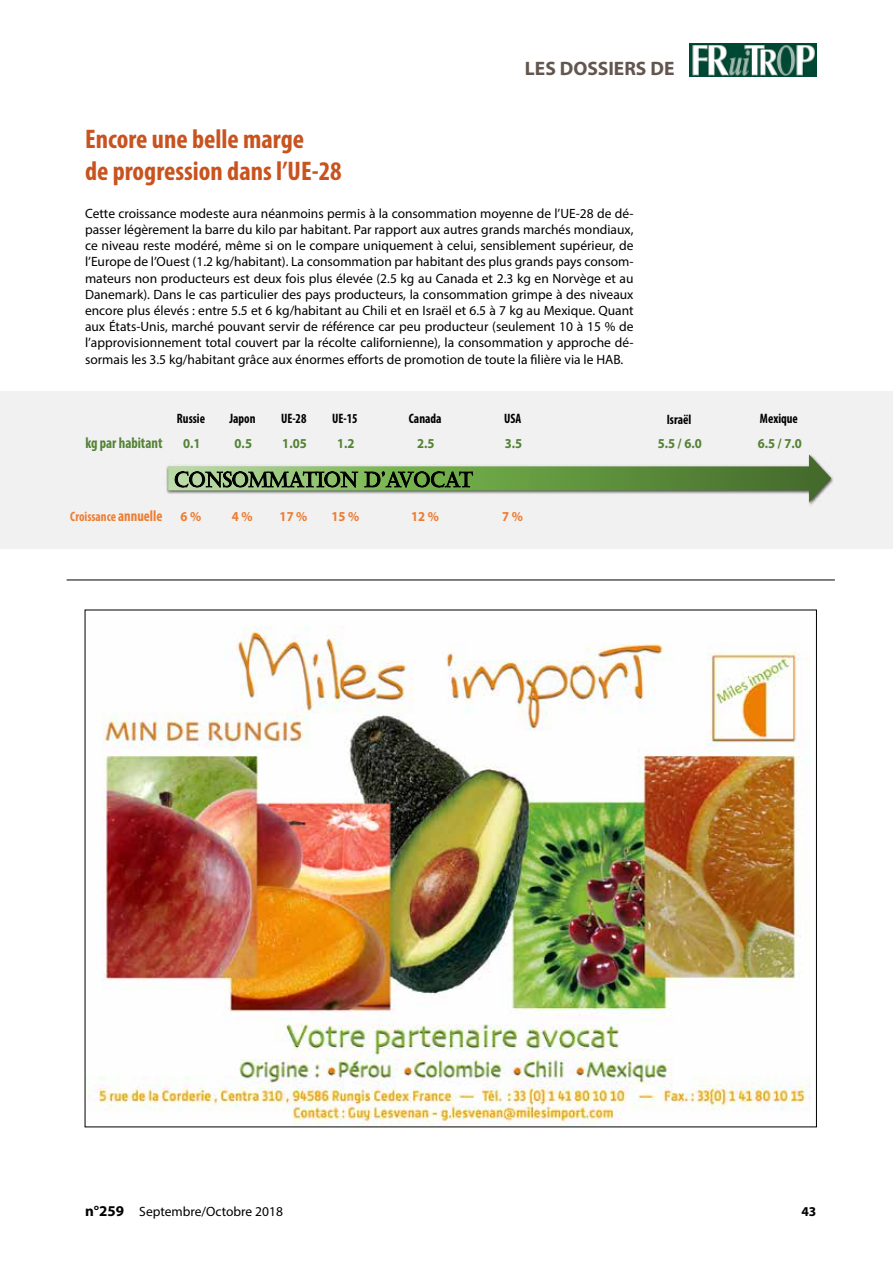
<style>
.page{position:relative;width:893px;height:1263px;background:#fff}
.page>*{position:absolute;margin:0;border:0;box-sizing:border-box;transform-origin:0 0}
.t1{font:700 condensed 27px/32.4px "Myriad Pro";color:#c8531f}
.t2{font:700 19.5px "Myriad Pro";color:#63554f}
.t3{font:700 condensed 15.45px "Myriad Pro";color:#548235;scale:.93 1}
.t4{font:700 condensed 13.65px "Myriad Pro";color:#000;scale:.93 1}
.t5{font:700 13.65px "Myriad Pro";color:#548235;scale:.93 1}
.t6{font:700 condensed 13.65px "Myriad Pro";color:#ed7d31;scale:.93 1}
.t7{font:700 13.65px "Myriad Pro";color:#ed7d31;scale:.93 1}
.t8{font:13.5px/16.2px "Myriad Pro";color:#000;text-align:justify}
.t9{font:700 13.5px "Myriad Pro";color:#000}
.s1{font-size:15.45px}
.s2{font-weight:700;font-size:15px}
</style>
<div class="page">
<img style="left:689px;top:43px;width:127px;height:33px">
<div style="left:0;top:391px;width:893px;height:158px;background:#f1f1f2"></div>
<hr style="left:67px;top:580px;width:768px;height:1px;background:#000">
<svg style="left:168px;top:454px;width:663px;height:51px"></svg>
<img style="left:87px;top:626px;width:724px;height:499px">
<h2 class="t2" style="left:525px;top:56px;width:151px">LES DOSSIERS DE</h2>
<h1 class="t1" style="left:85px;top:122px;width:258px">Encore une belle marge<br>de progression dans l’UE-28</h1>
<p class="t8" style="left:85px;top:205px;width:550px">Cette croissance modeste aura néanmoins permis à la consommation moyenne de l’UE-28 de dé&shy;passer légèrement la barre du kilo par habitant. Par rapport aux autres grands marchés mondiaux, ce niveau reste modéré, même si on le compare uniquement à celui, sensiblement supérieur, de l’Europe de l’Ouest (1.2 kg/habitant). La consommation par habitant des plus grands pays consom&shy;mateurs non producteurs est deux fois plus élevée (2.5 kg au Canada et 2.3 kg en Norvège et au Danemark). Dans le cas particulier des pays producteurs, la consommation grimpe à des niveaux encore plus élevés : entre 5.5 et 6 kg/habitant au Chili et en Israël et 6.5 à 7 kg au Mexique. Quant aux États-Unis, marché pouvant servir de référence car peu producteur (seulement 10 à 15 % de l’approvisionnement total couvert par la récolte californienne), la consommation y approche dé&shy;sormais les 3.5 kg/habitant grâce aux énormes efforts de promotion de toute la filière via le HAB.</p>
<p class="t3" style="left:86px;top:433px;width:84px">kg par habitant</p>
<p class="t4" style="left:177px;top:410px;width:32px">Russie</p>
<p class="t5" style="left:183px;top:434px;width:20px">0.1</p>
<p class="t4" style="left:230px;top:410px;width:29px">Japon</p>
<p class="t5" style="left:235px;top:434px;width:20px">0.5</p>
<p class="t4" style="left:281px;top:410px;width:29px">UE-28</p>
<p class="t5" style="left:282px;top:434px;width:28px">1.05</p>
<p class="t4" style="left:332px;top:410px;width:29px">UE-15</p>
<p class="t5" style="left:337px;top:434px;width:20px">1.2</p>
<p class="t4" style="left:409px;top:410px;width:37px">Canada</p>
<p class="t5" style="left:417px;top:434px;width:20px">2.5</p>
<p class="t4" style="left:504px;top:410px;width:20px">USA</p>
<p class="t5" style="left:505px;top:434px;width:20px">3.5</p>
<p class="t6" style="left:70px;top:508px;width:101px">Croissance <span class="s1">annuelle</span></p>
<p class="t7" style="left:181px;top:508px;width:24px">6 %</p>
<p class="t7" style="left:232px;top:508px;width:24px">4 %</p>
<p class="t7" style="left:280px;top:508px;width:31px">17 %</p>
<p class="t7" style="left:331px;top:508px;width:31px">15 %</p>
<p class="t7" style="left:411px;top:508px;width:31px">12 %</p>
<p class="t7" style="left:502px;top:508px;width:24px">7 %</p>
<p class="t4" style="left:667px;top:411px;width:28px">Israël</p>
<p class="t5" style="left:658px;top:435px;width:49px">5.5 / 6.0</p>
<p class="t4" style="left:760px;top:410px;width:42px">Mexique</p>
<p class="t5" style="left:758px;top:434px;width:49px">6.5 / 7.0</p>
<p class="t8" style="left:85px;top:1203px;width:199px"><span class="s2">n°259</span> Septembre/Octobre 2018</p>
<p class="t9" style="left:801px;top:1203px;width:16px">43</p>
</div>
